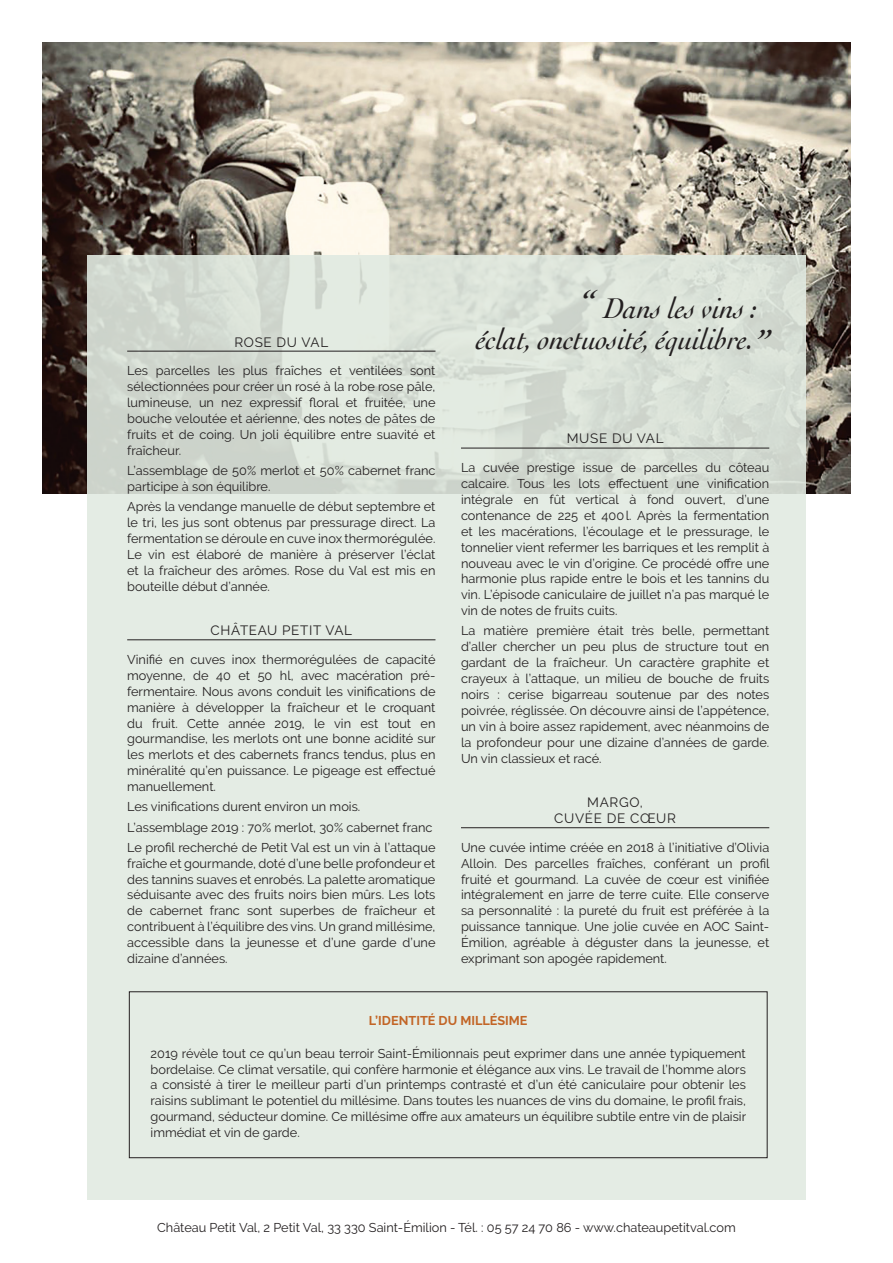
<style>
.page{position:relative;width:893px;height:1263px;background:#fff}
.page>*{position:absolute;margin:0;border:0;box-sizing:border-box;transform-origin:0 0}
.t1{font:italic 30px "Cochin";letter-spacing:-.01em;color:#231f20}
.t2{font:13.5px/15.9px "Raleway";letter-spacing:.05em;color:#231f20;text-align:center}
.t3{font:12.75px/15.9px "Raleway";color:#231f20;text-align:justify}
.t4{font:700 12.75px "Raleway";color:#c26526}
.s1{font-size:40.2px}
</style>
<div class="page">
<img style="left:43px;top:43px;width:807px;height:450px">
<div style="left:87px;top:255px;width:719px;height:944px;background:#e1eae1"></div>
<hr style="left:127px;top:351px;width:308px;height:1px;background:#231f20">
<hr style="left:127px;top:639px;width:308px;height:1px;background:#231f20">
<hr style="left:461px;top:448px;width:308px;height:1px;background:#231f20">
<hr style="left:461px;top:827px;width:308px;height:1px;background:#231f20">
<div style="left:129px;top:991px;width:638px;height:167px;border:1px solid #231f20"></div>
<p class="t2" style="left:234px;top:334px;width:95px">ROSE DU VAL</p>
<p class="t3" style="left:127px;top:363px;width:310px">Les parcelles les plus fraîches et ventilées sont sélectionnées pour créer un rosé à la robe rose pâle, lumineuse, un nez expressif floral et fruitée, une bouche veloutée et aérienne, des notes de pâtes de fruits et de coing. Un joli équilibre entre suavité et fraîcheur.</p>
<p class="t3" style="left:127px;top:462px;width:310px">L’assemblage de 50% merlot et 50% cabernet franc participe à son équilibre.</p>
<p class="t3" style="left:127px;top:498px;width:310px">Après la vendange manuelle de début septembre et le tri, les jus sont obtenus par pressurage direct. La fermentation se déroule en cuve inox thermorégulée.<br>Le vin est élaboré de manière à préserver l’éclat et la fraîcheur des arômes. Rose du Val est mis en bouteille début d’année.</p>
<p class="t2" style="left:211px;top:622px;width:143px">CHÂTEAU PETIT VAL</p>
<p class="t3" style="left:127px;top:651px;width:310px">Vinifié en cuves inox thermorégulées de capacité moyenne, de 40 et 50 hl, avec macération pré&shy;fermentaire. Nous avons conduit les vinifications de manière à développer la fraîcheur et le croquant du fruit. Cette année 2019, le vin est tout en gourmandise, les merlots ont une bonne acidité sur les merlots et des cabernets francs tendus, plus en minéralité qu’en puissance. Le pigeage est effectué manuellement.</p>
<p class="t3" style="left:127px;top:797px;width:310px;line-height:20.1px;text-align:left">Les vinifications durent environ un mois.<br>L’assemblage 2019 : 70% merlot, 30% cabernet franc<br>Le profil recherché de Petit Val est un vin à l’attaque</p>
<p class="t3" style="left:127px;top:855px;width:310px">fraîche et gourmande, doté d’une belle profondeur et des tannins suaves et enrobés. La palette aromatique séduisante avec des fruits noirs bien mûrs. Les lots de cabernet franc sont superbes de fraîcheur et contribuent à l’équilibre des vins. Un grand millésime, accessible dans la jeunesse et d’une garde d’une dizaine d’années.</p>
<h1 class="t1" style="left:579px;top:287px;width:180px"><span class="s1">“</span> Dans les vins :</h1>
<h1 class="t1" style="left:477px;top:319px;width:294px">éclat, onctuosité, équilibre.<span class="s1">ˮ</span></h1>
<p class="t2" style="left:567px;top:431px;width:98px">MUSE DU VAL</p>
<p class="t3" style="left:461px;top:460px;width:310px">La cuvée prestige issue de parcelles du côteau calcaire. Tous les lots effectuent une vinification intégrale en fût vertical à fond ouvert, d’une contenance de 225 et 400l. Après la fermentation et les macérations, l’écoulage et le pressurage, le tonnelier vient refermer les barriques et les remplit à nouveau avec le vin d’origine. Ce procédé offre une harmonie plus rapide entre le bois et les tannins du vin. L’épisode caniculaire de juillet n’a pas marqué le vin de notes de fruits cuits.</p>
<p class="t3" style="left:461px;top:623px;width:310px">La matière première était très belle, permettant d’aller chercher un peu plus de structure tout en gardant de la fraîcheur. Un caractère graphite et crayeux à l’attaque, un milieu de bouche de fruits noirs : cerise bigarreau soutenue par des notes poivrée, réglissée. On découvre ainsi de l’appétence, un vin à boire assez rapidement, avec néanmoins de la profondeur pour une dizaine d’années de garde.<br>Un vin classieux et racé.</p>
<p class="t2" style="left:554px;top:794px;width:123px">MARGO,<br>CUVÉE DE CŒUR</p>
<p class="t3" style="left:461px;top:839px;width:310px">Une cuvée intime créée en 2018 à l’initiative d’Olivia Alloin. Des parcelles fraîches, conférant un profil fruité et gourmand. La cuvée de cœur est vinifiée intégralement en jarre de terre cuite. Elle conserve sa personnalité : la pureté du fruit est préférée à la puissance tannique. Une jolie cuvée en AOC Saint-Émilion, agréable à déguster dans la jeunesse, et exprimant son apogée rapidement.</p>
<p class="t4" style="left:369px;top:1013px;width:160px">L’IDENTITÉ DU MILLÉSIME</p>
<p class="t3" style="left:151px;top:1045px;width:597px">2019 révèle tout ce qu’un beau terroir Saint-Émilionnais peut exprimer dans une année typiquement bordelaise. Ce climat versatile, qui confère harmonie et élégance aux vins. Le travail de l’homme alors a consisté à tirer le meilleur parti d’un printemps contrasté et d’un été caniculaire pour obtenir les raisins sublimant le potentiel du millésime. Dans toutes les nuances de vins du domaine, le profil frais, gourmand, séducteur domine. Ce millésime offre aux amateurs un équilibre subtile entre vin de plaisir immédiat et vin de garde.</p>
<p class="t3" style="left:157px;top:1220px;width:580px">Château Petit Val, 2 Petit Val, 33 330 Saint-Émilion - Tél. : 05 57 24 70 86 - www.chateaupetitval.com</p>
</div>
